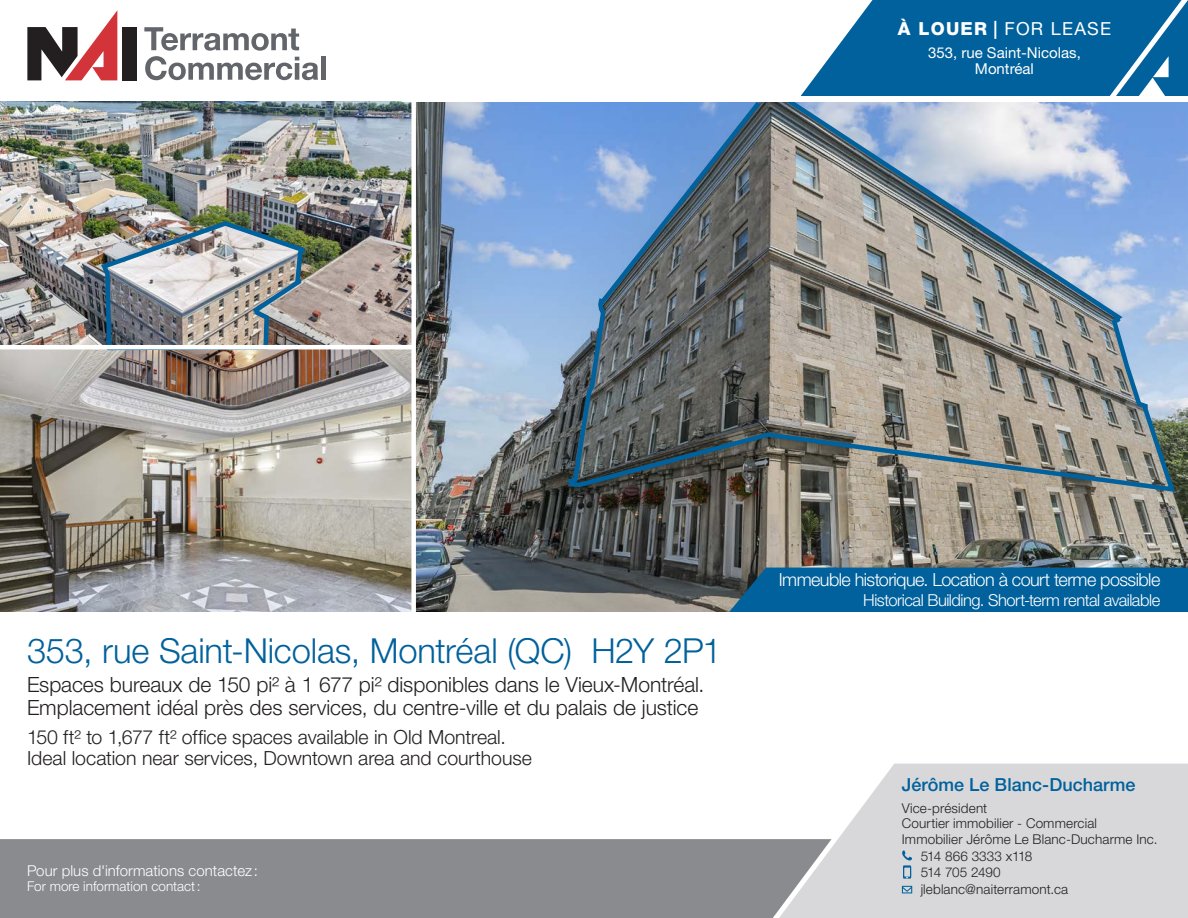
<style>
.page{position:relative;width:1188px;height:918px;background:#fff}
.page>*{position:absolute;margin:0;border:0;box-sizing:border-box;transform-origin:0 0}
.F_Adresse_de_l_immeuble{font:300 34.5px "Helvetica Neue LT Std";letter-spacing:-.005em;color:#00619c}
.F_Feature_sous_adresse_FR{font:300 21px/22.5px "Helvetica Neue LT Std";color:#231f20}
.F_Feature_sous_adresse_FR-2{font:300 19.5px/21px "Helvetica Neue LT Std";color:#231f20}
.F_Feature_photo_principale_FR_EN{font:300 18px "Helvetica Neue LT Std";letter-spacing:-.03em;color:#fff}
.S_nom_du_courtier{font:500 18px "Helvetica Neue LT Std";color:#00619c}
.t1{font:18px "Helvetica Neue LT Std";letter-spacing:.07em;color:#fff}
.F_Feature_photo_principale_FR_EN-2{font:300 16.5px "Helvetica Neue LT Std";letter-spacing:-.03em;color:#fff}
.F_Titre_de_section_de_plan_FR___EN{font:300 15px "Helvetica Neue LT Std";letter-spacing:.005em;color:#fff}
.t2{font:15px/16.5px "Helvetica Neue LT Std";color:#fff;text-align:center}
.S_lignes_standard{font:300 13.5px/16.5px "Helvetica Neue LT Std";letter-spacing:.01em;color:#231f20}
.S_courriel{font:300 13.5px "Helvetica Neue LT Std";letter-spacing:.01em;color:#231f20}
.t3{font:300 13.5px "Helvetica Neue LT Std";color:#fff}
.S_courriel-2{font:300 13.5px "Helvetica Neue LT Std";letter-spacing:-.03em;color:#231f20}
.s1{font-weight:800}
.s2{font-weight:500}
</style>
<div class="page">
<div style="left:122px;top:27px;width:14px;height:53px;background:#231f20"></div>
<svg style="left:27px;top:11px;width:90px;height:69px"></svg>
<svg style="left:144px;top:27px;width:174px;height:53px"></svg>
<div style="left:321px;top:57px;width:5px;height:23px;background:#62656a"></div>
<svg style="left:802px;top:0;width:386px;height:96px;background:#1e73a7"></svg>
<img style="left:416px;top:102px;width:772px;height:510px">
<div style="left:832px;top:764px;width:356px;height:154px;background:#d8d8da"></div>
<div style="left:0;top:839px;width:832px;height:79px;background:#898b8f"></div>
<img style="left:0;top:102px;width:411px;height:243px">
<img style="left:0;top:349px;width:411px;height:263px">
<svg style="left:902px;top:886px;width:10px;height:7px"></svg>
<svg style="left:902px;top:850px;width:10px;height:29px"></svg>
<div style="left:729px;top:568px;width:459px;height:44px;background:#00619c"></div>
<img style="left:98px;top:219px;width:209px;height:133px">
<hr style="left:0;top:345px;width:414px;height:4px;background:#fff">
<img style="left:564px;top:94px;width:614px;height:401px">
<div style="left:403px;top:96px;width:785px;height:6px;background:#fff"></div>
<p class="t1" style="left:898px;top:17px;width:215px"><span class="s1">À LOUER</span> <span class="s2">|</span> FOR LEASE</p>
<p class="t2" style="left:928px;top:44px;width:154px">353, rue Saint-Nicolas,<br>Montréal</p>
<p class="F_Adresse_de_l_immeuble" style="left:27px;top:630px;width:696px">353, rue Saint-Nicolas, Montréal (QC) H2Y 2P1</p>
<p class="F_Feature_sous_adresse_FR" style="left:27px;top:673px;width:679px">Espaces bureaux de 150 pi² à 1 677 pi² disponibles dans le Vieux-Montréal.<br>Emplacement idéal près des services, du centre-ville et du palais de justice</p>
<p class="F_Feature_sous_adresse_FR-2" style="left:27px;top:726px;width:506px">150 ft² to 1,677 ft² office spaces available in Old Montreal.<br>Ideal location near services, Downtown area and courthouse</p>
<p class="F_Titre_de_section_de_plan_FR___EN" style="left:27px;top:861px;width:233px">Pour plus d'informations contactez :</p>
<p class="t3" style="left:27px;top:878px;width:175px">For more information contact:</p>
<p class="F_Feature_photo_principale_FR_EN" style="left:779px;top:569px;width:383px">Immeuble historique. Location à court terme possible</p>
<p class="F_Feature_photo_principale_FR_EN-2" style="left:863px;top:590px;width:299px">Historical Building. Short-term rental available</p>
<p class="S_nom_du_courtier" style="left:902px;top:774px;width:235px">Jérôme Le Blanc-Ducharme</p>
<p class="S_lignes_standard" style="left:902px;top:800px;width:87px">Vice-président</p>
<p class="S_lignes_standard" style="left:902px;top:815px;width:257px">Courtier immobilier - Commercial<br>Immobilier Jérôme Le Blanc-Ducharme Inc.</p>
<p class="S_courriel" style="left:921px;top:848px;width:113px">514 866 3333 x118</p>
<p class="S_courriel-2" style="left:921px;top:864px;width:82px">514 705 2490</p>
<p class="S_courriel" style="left:921px;top:881px;width:149px">jleblanc@naiterramont.ca</p>
</div>
